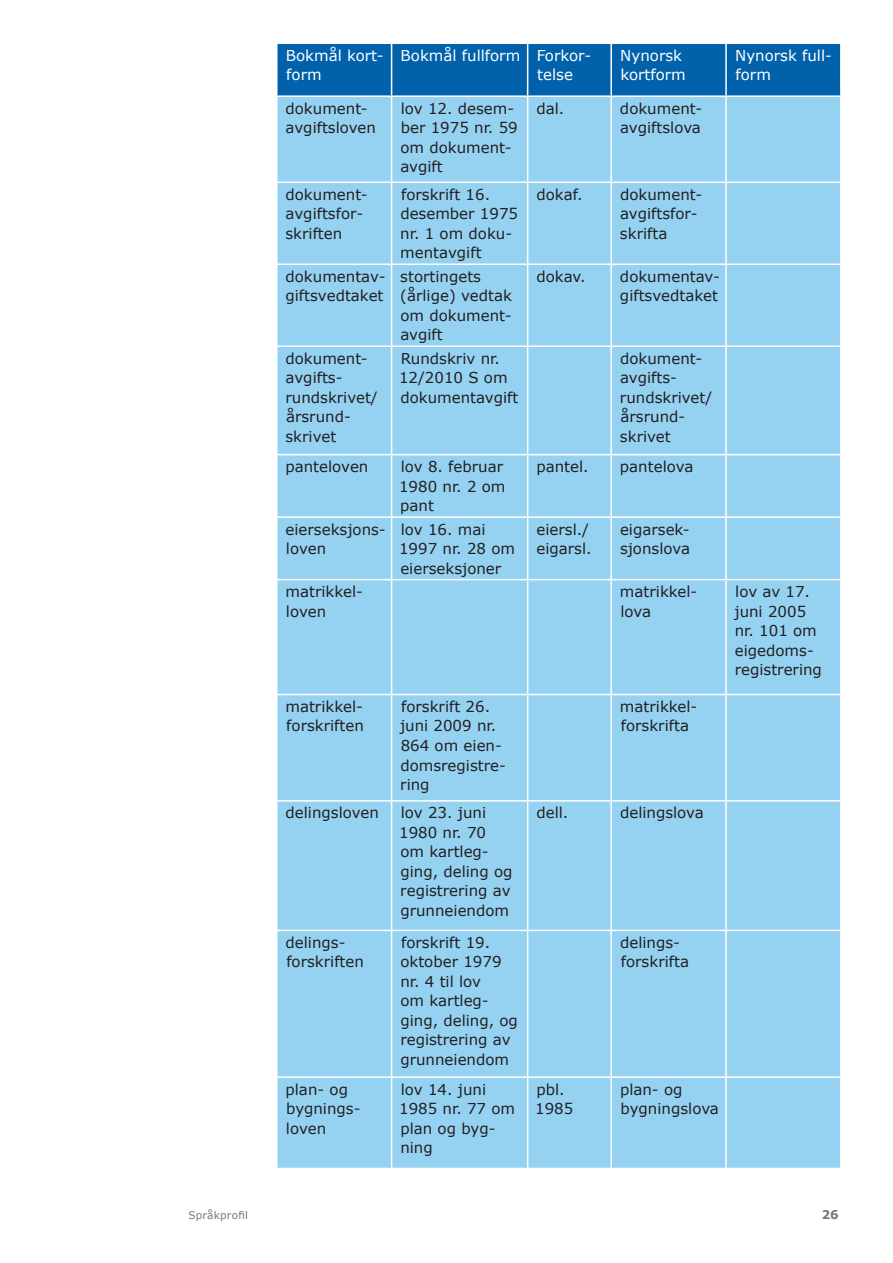
<style>
.page{position:relative;width:893px;height:1263px;background:#fff}
.page>*{position:absolute;margin:0;border:0;box-sizing:border-box;transform-origin:0 0}
.t1{font:15px/19.5px "Verdana";color:#231f20}
.t2{font:15px/19.5px "Verdana";color:#fff}
.t3{font:700 12px "Verdana";color:#76787b}
.t4{font:10.5px "Verdana";letter-spacing:.02em;color:#76787b}
</style>
<div class="page">
<div style="left:278px;top:44px;width:562px;height:51px;background:#0161ab"></div>
<div style="left:278px;top:97px;width:562px;height:1071px;background:#95d2f2"></div>
<hr style="left:391px;top:44px;width:1px;height:51px;background:#fff">
<hr style="left:527px;top:44px;width:1px;height:51px;background:#fff">
<hr style="left:610px;top:44px;width:2px;height:51px;background:#fff">
<hr style="left:725px;top:44px;width:2px;height:51px;background:#fff">
<hr style="left:391px;top:97px;width:1px;height:85px;background:#fff">
<hr style="left:527px;top:97px;width:1px;height:85px;background:#fff">
<hr style="left:610px;top:97px;width:2px;height:85px;background:#fff">
<hr style="left:725px;top:97px;width:2px;height:85px;background:#fff">
<hr style="left:276px;top:182px;width:116px;height:1px;background:#fff">
<hr style="left:392px;top:182px;width:136px;height:1px;background:#fff">
<hr style="left:391px;top:183px;width:1px;height:80px;background:#fff">
<hr style="left:528px;top:182px;width:83px;height:1px;background:#fff">
<hr style="left:527px;top:183px;width:1px;height:80px;background:#fff">
<hr style="left:611px;top:182px;width:115px;height:1px;background:#fff">
<hr style="left:610px;top:183px;width:2px;height:80px;background:#fff">
<hr style="left:726px;top:182px;width:116px;height:1px;background:#fff">
<hr style="left:725px;top:183px;width:2px;height:80px;background:#fff">
<hr style="left:276px;top:263px;width:116px;height:2px;background:#fff">
<hr style="left:392px;top:263px;width:136px;height:2px;background:#fff">
<hr style="left:391px;top:265px;width:1px;height:80px;background:#fff">
<hr style="left:528px;top:263px;width:83px;height:2px;background:#fff">
<hr style="left:527px;top:265px;width:1px;height:80px;background:#fff">
<hr style="left:611px;top:263px;width:115px;height:2px;background:#fff">
<hr style="left:610px;top:265px;width:2px;height:80px;background:#fff">
<hr style="left:726px;top:263px;width:116px;height:2px;background:#fff">
<hr style="left:725px;top:265px;width:2px;height:80px;background:#fff">
<hr style="left:276px;top:345px;width:116px;height:2px;background:#fff">
<hr style="left:392px;top:345px;width:136px;height:2px;background:#fff">
<hr style="left:391px;top:347px;width:1px;height:107px;background:#fff">
<hr style="left:528px;top:345px;width:83px;height:2px;background:#fff">
<hr style="left:527px;top:347px;width:1px;height:107px;background:#fff">
<hr style="left:611px;top:345px;width:115px;height:2px;background:#fff">
<hr style="left:610px;top:347px;width:2px;height:107px;background:#fff">
<hr style="left:726px;top:345px;width:116px;height:2px;background:#fff">
<hr style="left:725px;top:347px;width:2px;height:107px;background:#fff">
<hr style="left:276px;top:454px;width:116px;height:1px;background:#fff">
<hr style="left:392px;top:454px;width:136px;height:1px;background:#fff">
<hr style="left:391px;top:455px;width:1px;height:61px;background:#fff">
<hr style="left:528px;top:454px;width:83px;height:1px;background:#fff">
<hr style="left:527px;top:455px;width:1px;height:61px;background:#fff">
<hr style="left:611px;top:454px;width:115px;height:1px;background:#fff">
<hr style="left:610px;top:455px;width:2px;height:61px;background:#fff">
<hr style="left:726px;top:454px;width:116px;height:1px;background:#fff">
<hr style="left:725px;top:455px;width:2px;height:61px;background:#fff">
<hr style="left:276px;top:516px;width:116px;height:2px;background:#fff">
<hr style="left:392px;top:516px;width:136px;height:2px;background:#fff">
<hr style="left:391px;top:518px;width:1px;height:61px;background:#fff">
<hr style="left:528px;top:516px;width:83px;height:2px;background:#fff">
<hr style="left:527px;top:518px;width:1px;height:61px;background:#fff">
<hr style="left:611px;top:516px;width:115px;height:2px;background:#fff">
<hr style="left:610px;top:518px;width:2px;height:61px;background:#fff">
<hr style="left:726px;top:516px;width:116px;height:2px;background:#fff">
<hr style="left:725px;top:518px;width:2px;height:61px;background:#fff">
<hr style="left:276px;top:579px;width:116px;height:1px;background:#fff">
<hr style="left:392px;top:579px;width:136px;height:1px;background:#fff">
<hr style="left:391px;top:580px;width:1px;height:114px;background:#fff">
<hr style="left:528px;top:579px;width:83px;height:1px;background:#fff">
<hr style="left:527px;top:580px;width:1px;height:114px;background:#fff">
<hr style="left:611px;top:579px;width:115px;height:1px;background:#fff">
<hr style="left:610px;top:580px;width:2px;height:114px;background:#fff">
<hr style="left:726px;top:579px;width:116px;height:1px;background:#fff">
<hr style="left:725px;top:580px;width:2px;height:114px;background:#fff">
<hr style="left:276px;top:694px;width:116px;height:1px;background:#fff">
<hr style="left:392px;top:694px;width:136px;height:1px;background:#fff">
<hr style="left:391px;top:695px;width:1px;height:105px;background:#fff">
<hr style="left:528px;top:694px;width:83px;height:1px;background:#fff">
<hr style="left:527px;top:695px;width:1px;height:105px;background:#fff">
<hr style="left:611px;top:694px;width:115px;height:1px;background:#fff">
<hr style="left:610px;top:695px;width:2px;height:105px;background:#fff">
<hr style="left:726px;top:694px;width:116px;height:1px;background:#fff">
<hr style="left:725px;top:695px;width:2px;height:105px;background:#fff">
<hr style="left:276px;top:800px;width:116px;height:2px;background:#fff">
<hr style="left:392px;top:800px;width:136px;height:2px;background:#fff">
<hr style="left:391px;top:802px;width:1px;height:128px;background:#fff">
<hr style="left:528px;top:800px;width:83px;height:2px;background:#fff">
<hr style="left:527px;top:802px;width:1px;height:128px;background:#fff">
<hr style="left:611px;top:800px;width:115px;height:2px;background:#fff">
<hr style="left:610px;top:802px;width:2px;height:128px;background:#fff">
<hr style="left:726px;top:800px;width:116px;height:2px;background:#fff">
<hr style="left:725px;top:802px;width:2px;height:128px;background:#fff">
<hr style="left:276px;top:930px;width:116px;height:1px;background:#fff">
<hr style="left:392px;top:930px;width:136px;height:1px;background:#fff">
<hr style="left:391px;top:931px;width:1px;height:145px;background:#fff">
<hr style="left:528px;top:930px;width:83px;height:1px;background:#fff">
<hr style="left:527px;top:931px;width:1px;height:145px;background:#fff">
<hr style="left:611px;top:930px;width:115px;height:1px;background:#fff">
<hr style="left:610px;top:931px;width:2px;height:145px;background:#fff">
<hr style="left:726px;top:930px;width:116px;height:1px;background:#fff">
<hr style="left:725px;top:931px;width:2px;height:145px;background:#fff">
<hr style="left:276px;top:1076px;width:116px;height:2px;background:#fff">
<hr style="left:392px;top:1076px;width:136px;height:2px;background:#fff">
<hr style="left:391px;top:1078px;width:1px;height:90px;background:#fff">
<hr style="left:528px;top:1076px;width:83px;height:2px;background:#fff">
<hr style="left:527px;top:1078px;width:1px;height:90px;background:#fff">
<hr style="left:611px;top:1076px;width:115px;height:2px;background:#fff">
<hr style="left:610px;top:1078px;width:2px;height:90px;background:#fff">
<hr style="left:726px;top:1076px;width:116px;height:2px;background:#fff">
<hr style="left:725px;top:1078px;width:2px;height:90px;background:#fff">
<p class="t2" style="left:286px;top:46px;width:99px">Bokmål kort&shy;form</p>
<p class="t2" style="left:537px;top:46px;width:56px;text-indent:-137px">Bokmål fullform Forkor&shy;telse</p>
<p class="t2" style="left:620px;top:46px;width:67px">Nynorsk kortform</p>
<p class="t2" style="left:735px;top:46px;width:98px">Nynorsk full&shy;form</p>
<p class="t1" style="left:285px;top:99px;width:92px">dokument&shy;avgiftsloven</p>
<p class="t1" style="left:400px;top:99px;width:119px">lov 12. desem&shy;ber 1975 nr. 59 om dokument&shy;avgift</p>
<p class="t1" style="left:536px;top:99px;width:29px">dal.</p>
<p class="t1" style="left:620px;top:99px;width:84px">dokument&shy;avgiftslova</p>
<p class="t1" style="left:285px;top:185px;width:82px">dokument&shy;avgiftsfor&shy;skriften</p>
<p class="t1" style="left:400px;top:185px;width:119px">forskrift 16. desember 1975 nr. 1 om doku&shy;mentavgift</p>
<p class="t1" style="left:536px;top:185px;width:48px">dokaf.</p>
<p class="t1" style="left:620px;top:185px;width:82px">dokument&shy;avgiftsfor&shy;skrifta</p>
<p class="t1" style="left:286px;top:267px;width:102px">dokumentav&shy;giftsvedtaket</p>
<p class="t1" style="left:400px;top:267px;width:113px">stortingets (årlige) vedtak om dokument&shy;avgift</p>
<p class="t1" style="left:536px;top:267px;width:51px">dokav.</p>
<p class="t1" style="left:620px;top:267px;width:102px">dokumentav&shy;giftsvedtaket</p>
<p class="t1" style="left:285px;top:349px;width:94px">dokument&shy;avgifts&shy;rundskrivet/ årsrund&shy;skrivet</p>
<p class="t1" style="left:399px;top:349px;width:121px">Rundskriv nr.<br>12/2010 S om dokumentavgift</p>
<p class="t1" style="left:620px;top:349px;width:94px">dokument&shy;avgifts&shy;rundskrivet/ årsrund&shy;skrivet</p>
<p class="t1" style="left:285px;top:457px;width:84px">panteloven</p>
<p class="t1" style="left:399px;top:457px;width:108px">lov 8. februar<br>1980 nr. 2 om pant</p>
<p class="t1" style="left:536px;top:457px;width:54px">pantel.</p>
<p class="t1" style="left:620px;top:457px;width:75px">pantelova</p>
<p class="t1" style="left:286px;top:520px;width:102px">eierseksjons&shy;loven</p>
<p class="t1" style="left:399px;top:520px;width:117px">lov 16. mai<br>1997 nr. 28 om eierseksjoner</p>
<p class="t1" style="left:536px;top:520px;width:57px">eiersl./ eigarsl.</p>
<p class="t1" style="left:620px;top:520px;width:72px">eigarsek&shy;sjonslova</p>
<p class="t1" style="left:285px;top:582px;width:79px">matrikkel&shy;loven</p>
<p class="t1" style="left:620px;top:582px;width:79px">matrikkel&shy;lova</p>
<p class="t1" style="left:734px;top:582px;width:89px">lov av 17. juni 2005 nr. 101 om eigedoms&shy;registrering</p>
<p class="t1" style="left:285px;top:697px;width:80px">matrikkel&shy;forskriften</p>
<p class="t1" style="left:400px;top:697px;width:107px">forskrift 26. juni 2009 nr.<br>864 om eien&shy;domsregistre&shy;ring</p>
<p class="t1" style="left:620px;top:697px;width:79px">matrikkel&shy;forskrifta</p>
<p class="t1" style="left:286px;top:803px;width:95px">delingsloven</p>
<p class="t1" style="left:399px;top:803px;width:115px">lov 23. juni<br>1980 nr. 70 om kartleg&shy;ging, deling og registrering av grunneiendom</p>
<p class="t1" style="left:536px;top:803px;width:33px">dell.</p>
<p class="t1" style="left:620px;top:803px;width:85px">delingslova</p>
<p class="t1" style="left:286px;top:933px;width:80px">delings&shy;forskriften</p>
<p class="t1" style="left:400px;top:933px;width:119px">forskrift 19. oktober 1979 nr. 4 til lov<br>om kartleg&shy;ging, deling, og registrering av grunneiendom</p>
<p class="t1" style="left:620px;top:933px;width:70px">delings&shy;forskrifta</p>
<p class="t1" style="left:286px;top:1080px;width:77px">plan- og bygnings&shy;loven</p>
<p class="t1" style="left:399px;top:1080px;width:117px">lov 14. juni<br>1985 nr. 77 om plan og byg&shy;ning</p>
<p class="t1" style="left:535px;top:1080px;width:40px">pbl.<br>1985</p>
<p class="t1" style="left:620px;top:1080px;width:100px">plan- og bygningslova</p>
<p class="t4" style="left:189px;top:1209px;width:61px">Språkprofil</p>
<p class="t3" style="left:822px;top:1207px;width:19px">26</p>
</div>
